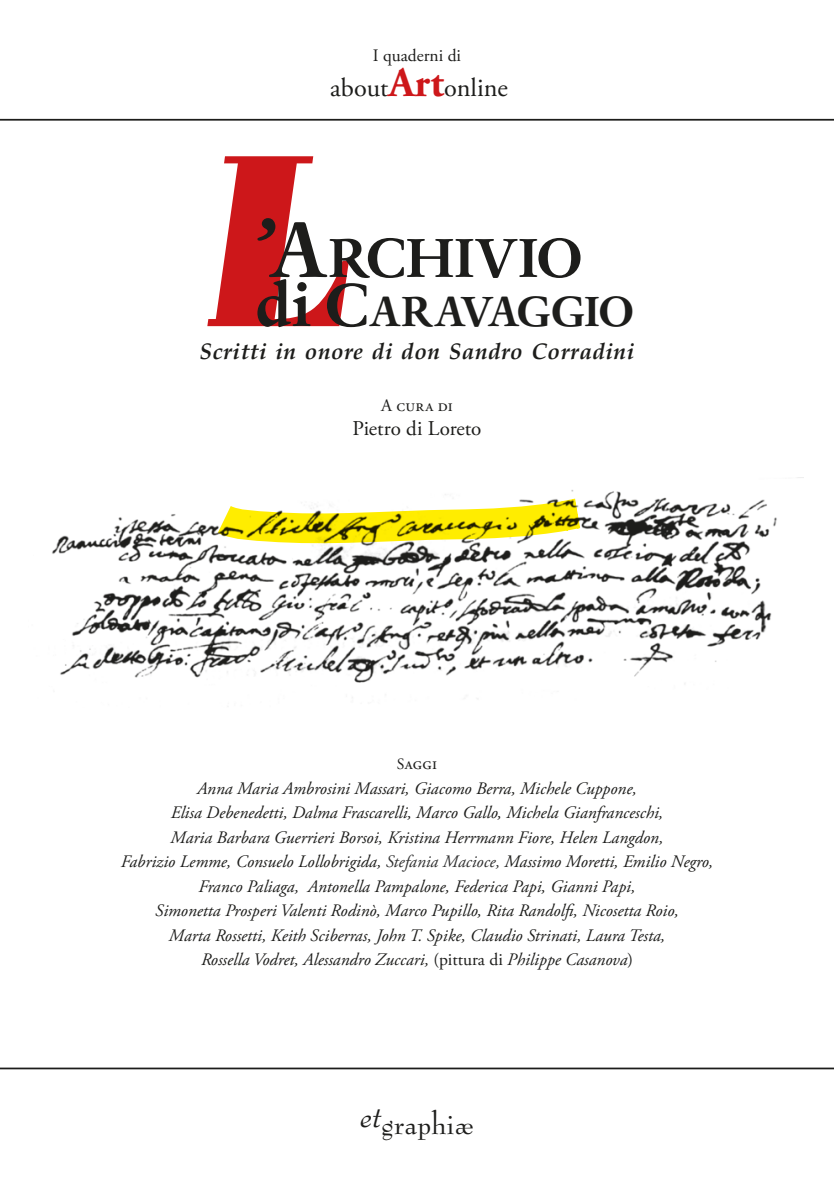
<style>
.page{position:relative;width:834px;height:1191px;background:#fff}
.page>*{position:absolute;margin:0;border:0;box-sizing:border-box;transform-origin:0 0}
.t1{font:italic 245px "Bodoni Std Poster";color:#cd171a;scale:.8 1}
.t2{font:700 63.7px "Dante MT Std";letter-spacing:-.015em;color:#1d1d1b}
.t3{font:700 49px "Dante MT Std";letter-spacing:-.03em;color:#1d1d1b}
.t4{font:31.5px "Bernhard Modern Std";color:#1d1d1b}
.t5{font:26.25px "Adobe Garamond Pro";color:#1d1d1b}
.t6{font:italic 700 22.75px "Palatino LT Std";letter-spacing:.02em;color:#1d1d1b}
.t7{font:21px "Adobe Garamond Pro";color:#1d1d1b}
.t8{font:italic 17.5px/24.5px "Adobe Garamond Pro";color:#1d1d1b;text-align:center}
.t9{font:17.5px "Adobe Garamond Pro";letter-spacing:.02em;color:#1d1d1b}
.s1{font-weight:700;font-size:42px;color:#cd171a}
.s2{font-size:91px}
.s3{font-size:70px}
.s4{font-style:normal;font-size:15.75px}
.s5{font-style:normal}
.s6{color:#303030}
</style>
<div class="page">
<img style="left:52px;top:477px;width:751px;height:222px">
<hr style="left:0;top:119px;width:833px;height:2px;background:#1d1d1b">
<hr style="left:0;top:1067px;width:833px;height:2px;background:#1d1d1b">
<p class="t9" style="left:373px;top:45px;width:90px">I quaderni di</p>
<h3 class="t5" style="left:330px;top:72px;width:179px">about<span class="s1">Art</span>online</h3>
<h1 class="t1" style="left:208px;top:94px;width:178px">L</h1>
<h2 class="t2" style="left:255px;top:223px;width:329px"><span class="s2">’A</span>RCHIVIO</h2>
<h3 class="t3" style="left:255px;top:285px;width:381px"><span class="s3">di</span> <span class="s3">C</span>ARAVAGGIO</h3>
<h3 class="t6" style="left:200px;top:337px;width:436px">Scritti in onore di don Sandro Corradini</h3>
<p class="t9" style="left:381px;top:395px;width:73px">A cura di</p>
<p class="t7" style="left:352px;top:416px;width:130px">Pietro di Loreto</p>
<p class="t8" style="left:121px;top:752px;width:594px"><span class="s4">S</span><span class="s5">aggi<br></span>Anna Maria Ambrosini Massari, Giacomo Berra, Michele Cuppone,<br>Elisa Debenedetti, Dalma Frascarelli, Marco Gallo, Michela Gianfranceschi,<br>Maria Barbara Guerrieri Borsoi, Kristina Herrmann Fiore, Helen Langdon,<br>Fabrizio Lemme, Consuelo Lollobrigida, <span class="s6">Stefania Macioce,</span> Massimo Moretti, Emilio Negro, Franco Paliaga, Antonella Pampalone, Federica Papi, Gianni Papi,<br>Simonetta Prosperi Valenti Rodinò, Marco Pupillo, Rita Randolfi, Nicosetta Roio,<br>Marta Rossetti, Keith Sciberras, John T. Spike, Claudio Strinati, Laura Testa,<br>Rossella Vodret, Alessandro Zuccari, <span class="s5">(pittura di</span> Philippe Casanova<span class="s5">)</span></p>
<h3 class="t4" style="left:360px;top:1107px;width:116px"><sup>et</sup>graphiæ</h3>
</div>
